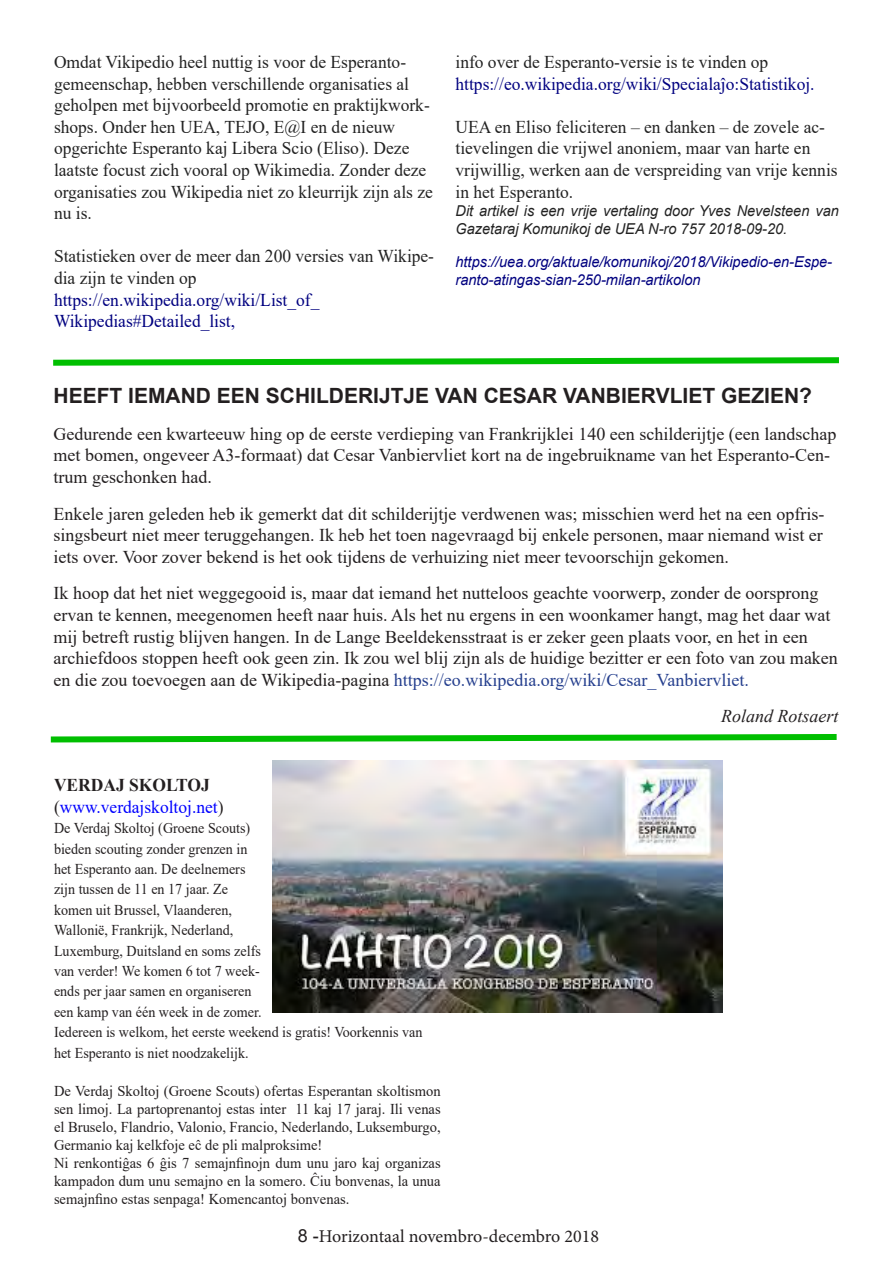
<style>
.page{position:relative;width:893px;height:1263px;background:#fff}
.page>*{position:absolute;margin:0;border:0;box-sizing:border-box;transform-origin:0 0}
.t1{font:700 21px "Arial";color:#231f20}
.t2{font:18px/21.6px "Times New Roman";color:#231f20}
.t3{font:18px/21.6px "Times New Roman";color:#222}
.t4{font:18px/21.6px "Times New Roman";color:#000080}
.t5{font:18px "Minion Pro";color:#231f20}
.t6{font:18px "Times New Roman";color:#00f}
.t7{font:italic 18px "Times New Roman";color:#231f20}
.t8{font:700 18px "Times New Roman";color:#231f20}
.t9{font:15px/20.4px "Times New Roman";color:#231f20;scale:.94 1}
.t10{font:15px/18px "Times New Roman";color:#231f20;text-align:justify}
.t11{font:italic 15px/18px "Arial";color:#000080}
.t12{font:italic 15px/18px "Arial";color:#222}
.s1{color:#253f8e}
.s2{color:#231f20}
.s3{font-family:"Arial"}
</style>
<div class="page">
<svg style="left:53px;top:357px;width:786px;height:9px"></svg>
<svg style="left:50px;top:734px;width:787px;height:9px"></svg>
<img style="left:272px;top:761px;width:450px;height:252px">
<p class="t3" style="left:54px;top:51px;width:380px">Omdat Vikipedio heel nuttig is voor de Esperanto&shy;gemeenschap, hebben verschillende organisaties al geholpen met bijvoorbeeld promotie en praktijkwork&shy;shops. Onder hen UEA, TEJO, E@I en de nieuw opgerichte Esperanto kaj Libera Scio (Eliso). Deze laatste focust zich vooral op Wikimedia. Zonder deze organisaties zou Wikipedia niet zo kleurrijk zijn als ze nu is.</p>
<p class="t3" style="left:54px;top:245px;width:382px">Statistieken over de meer dan 200 versies van Wikipe&shy;dia zijn te vinden op</p>
<p class="t4" style="left:54px;top:288px;width:267px">https://en.wikipedia.org/wiki/List_of_<br>Wikipedias#Detailed_list,</p>
<p class="t3" style="left:455px;top:51px;width:314px">info over de Esperanto-versie is te vinden op</p>
<p class="t4" style="left:455px;top:72px;width:361px">https://eo.wikipedia.org/wiki/Specialaĵo:Statistikoj.</p>
<p class="t3" style="left:455px;top:115px;width:384px">UEA en Eliso feliciteren – en danken – de zovele ac&shy;tievelingen die vrijwel anoniem, maar van harte en vrijwillig, werken aan de verspreiding van vrije kennis in het Esperanto.</p>
<p class="t12" style="left:455px;top:202px;width:385px">Dit artikel is een vrije vertaling door Yves Nevelsteen van<br>Gazetaraj Komunikoj de UEA N-ro 757 2018-09-20.</p>
<p class="t11" style="left:455px;top:253px;width:378px">https://uea.org/aktuale/komunikoj/2018/Vikipedio-en-Espe&shy;ranto-atingas-sian-250-milan-artikolon</p>
<p class="t1" style="left:54px;top:381px;width:760px">HEEFT IEMAND EEN SCHILDERIJTJE VAN CESAR VANBIERVLIET GEZIEN?</p>
<p class="t2" style="left:54px;top:422px;width:784px">Gedurende een kwarteeuw hing op de eerste verdieping van Frankrijklei 140 een schilderijtje (een landschap met bomen, ongeveer A3-formaat) dat Cesar Vanbiervliet kort na de ingebruikname van het Esperanto-Cen&shy;trum geschonken had.</p>
<p class="t2" style="left:54px;top:502px;width:772px;text-align:justify">Enkele jaren geleden heb ik gemerkt dat dit schilderijtje verdwenen was; misschien werd het na een opfris&shy;singsbeurt niet meer teruggehangen. Ik heb het toen nagevraagd bij enkele personen, maar niemand wist er iets over. Voor zover bekend is het ook tijdens de verhuizing niet meer tevoorschijn gekomen.</p>
<p class="t2" style="left:54px;top:582px;width:786px">Ik hoop dat het niet weggegooid is, maar dat iemand het nutteloos geachte voorwerp, zonder de oorsprong ervan te kennen, meegenomen heeft naar huis. Als het nu ergens in een woonkamer hangt, mag het daar wat mij betreft rustig blijven hangen. In de Lange Beeldekensstraat is er zeker geen plaats voor, en het in een archiefdoos stoppen heeft ook geen zin. Ik zou wel blij zijn als de huidige bezitter er een foto van zou maken en die zou toevoegen aan de Wikipedia-pagina <span class="s1">https://eo.wikipedia.org/wiki/Cesar_Vanbiervliet.</span></p>
<p class="t7" style="left:721px;top:704px;width:119px">Roland Rotsaert</p>
<p class="t8" style="left:54px;top:772px;width:157px">VERDAJ SKOLTOJ</p>
<p class="t6" style="left:54px;top:794px;width:171px"><span class="s2">(</span>www.verdajskoltoj.net<span class="s2">)</span></p>
<p class="t9" style="left:54px;top:817px;width:393px">De Verdaj Skoltoj (Groene Scouts)<br>bieden scouting zonder grenzen in<br>het Esperanto aan. De deelnemers<br>zijn tussen de 11 en 17 jaar. Ze<br>komen uit Brussel, Vlaanderen,<br>Wallonië, Frankrijk, Nederland,<br>Luxemburg, Duitsland en soms zelfs<br>van verder! We komen 6 tot 7 week-<br>ends per jaar samen en organiseren<br>een kamp van één week in de zomer.<br>Iedereen is welkom, het eerste weekend is gratis! Voorkennis van het Esperanto is niet noodzakelijk.</p>
<p class="t10" style="left:54px;top:1081px;width:388px">De Verdaj Skoltoj (Groene Scouts) ofertas Esperantan skoltismon sen limoj. La partoprenantoj estas inter 11 kaj 17 jaraj. Ili venas el Bruselo, Flandrio, Valonio, Francio, Nederlando, Luksemburgo, Germanio kaj kelkfoje eĉ de pli malproksime!</p>
<p class="t10" style="left:54px;top:1153px;width:388px">Ni renkontiĝas 6 ĝis 7 semajnfinojn dum unu jaro kaj organizas kampadon dum unu semajno en la somero. Ĉiu bonvenas, la unua semajnfino estas senpaga! Komencantoj bonvenas.</p>
<p class="t5" style="left:298px;top:1224px;width:303px"><span class="s3">8 -</span>Horizontaal novembro-decembro 2018</p>
</div>
